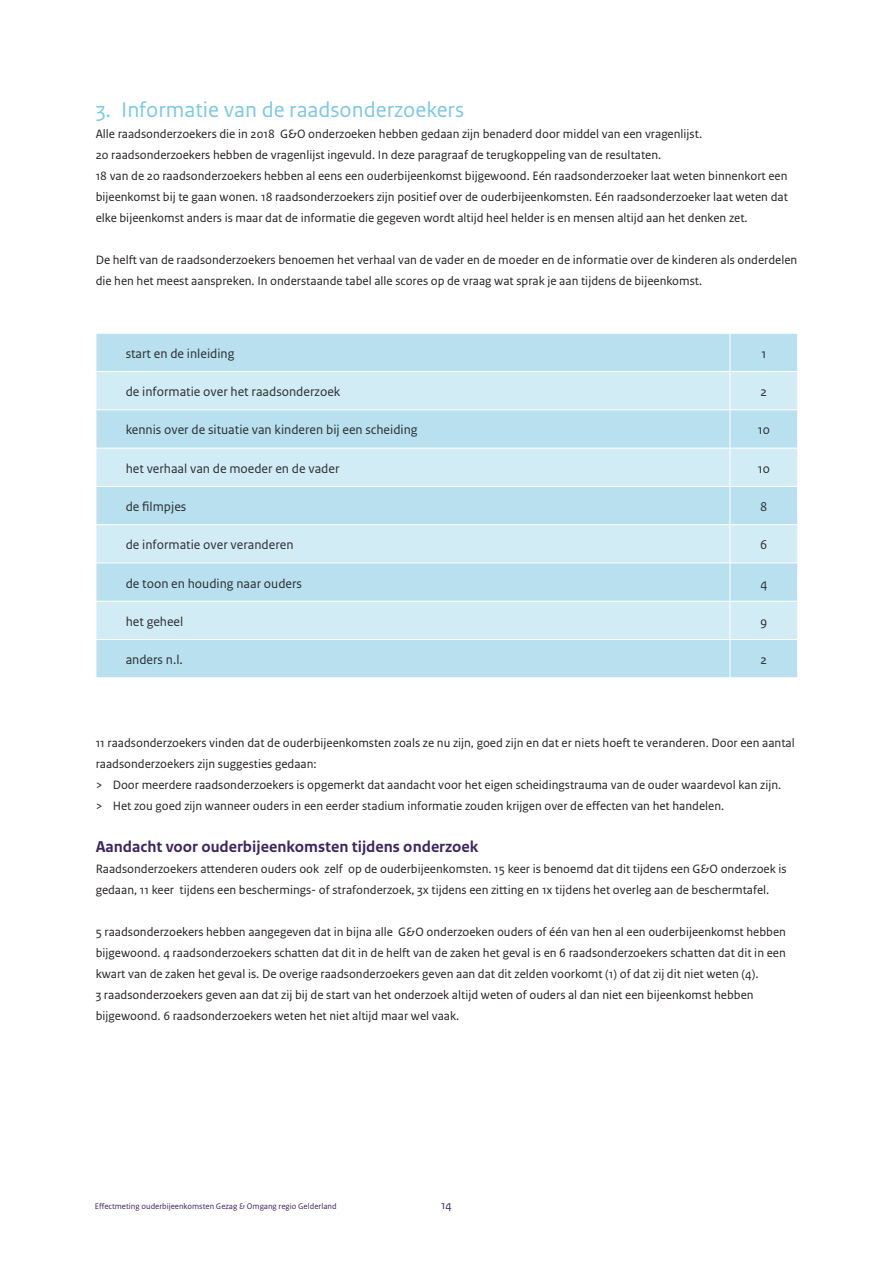
<style>
.page{position:relative;width:893px;height:1263px;background:#fff}
.page>*{position:absolute;margin:0;border:0;box-sizing:border-box;transform-origin:0 0}
.t1{font:22.5px "Rijksoverheid Sans Text";color:#7dc8e4}
.t2{font:700 16.5px "Rijksoverheid Sans Text";color:#3d2463}
.t3{font:13.5px "Rijksoverheid Sans Text";color:#292d2f}
.t4{font:12.75px/21px "Rijksoverheid Sans Text";color:#231f20}
.t5{font:12px "Rijksoverheid Sans Text";color:#3d2463}
.t6{font:8.55px "Rijksoverheid Sans Text";color:#3d2463}
</style>
<div class="page">
<div style="left:97px;top:334px;width:700px;height:343px;background:#b8e0ef"></div>
<svg style="left:97px;top:372px;width:700px;height:267px;background:#c7e7f2"></svg>
<hr style="left:730px;top:334px;width:1px;height:37px;background:#fff">
<hr style="left:96px;top:371px;width:634px;height:1px;background:#fff">
<hr style="left:730px;top:371px;width:68px;height:1px;background:#fff">
<hr style="left:730px;top:372px;width:1px;height:38px;background:#fff">
<hr style="left:96px;top:410px;width:634px;height:1px;background:#fff">
<hr style="left:730px;top:410px;width:68px;height:1px;background:#fff">
<hr style="left:730px;top:410px;width:1px;height:38px;background:#fff">
<hr style="left:96px;top:448px;width:634px;height:1px;background:#fff">
<hr style="left:730px;top:448px;width:68px;height:1px;background:#fff">
<hr style="left:730px;top:448px;width:1px;height:38px;background:#fff">
<hr style="left:96px;top:486px;width:634px;height:1px;background:#fff">
<hr style="left:730px;top:486px;width:68px;height:1px;background:#fff">
<hr style="left:730px;top:487px;width:1px;height:37px;background:#fff">
<hr style="left:96px;top:524px;width:634px;height:1px;background:#fff">
<hr style="left:730px;top:524px;width:68px;height:1px;background:#fff">
<hr style="left:730px;top:525px;width:1px;height:38px;background:#fff">
<hr style="left:96px;top:563px;width:634px;height:1px;background:#fff">
<hr style="left:730px;top:563px;width:68px;height:1px;background:#fff">
<hr style="left:730px;top:563px;width:1px;height:38px;background:#fff">
<hr style="left:96px;top:601px;width:634px;height:1px;background:#fff">
<hr style="left:730px;top:601px;width:68px;height:1px;background:#fff">
<hr style="left:730px;top:601px;width:1px;height:38px;background:#fff">
<hr style="left:96px;top:639px;width:634px;height:1px;background:#fff">
<hr style="left:730px;top:639px;width:68px;height:1px;background:#fff">
<hr style="left:730px;top:640px;width:1px;height:37px;background:#fff">
<h1 class="t1" style="left:96px;top:97px;width:370px">3. Informatie van de raadsonderzoekers</h1>
<p class="t4" style="left:96px;top:124px;width:694px">Alle raadsonderzoekers die in 2018 G&amp;O onderzoeken hebben gedaan zijn benaderd door middel van een vragenlijst.<br>20 raadsonderzoekers hebben de vragenlijst ingevuld. In deze paragraaf de terugkoppeling van de resultaten.<br>18 van de 20 raadsonderzoekers hebben al eens een ouderbijeenkomst bijgewoond. Eén raadsonderzoeker laat weten binnenkort een bijeenkomst bij te gaan wonen. 18 raadsonderzoekers zijn positief over de ouderbijeenkomsten. Eén raadsonderzoeker laat weten dat elke bijeenkomst anders is maar dat de informatie die gegeven wordt altijd heel helder is en mensen altijd aan het denken zet.</p>
<p class="t4" style="left:96px;top:250px;width:703px">De helft van de raadsonderzoekers benoemen het verhaal van de vader en de moeder en de informatie over de kinderen als onderdelen die hen het meest aanspreken. In onderstaande tabel alle scores op de vraag wat sprak je aan tijdens de bijeenkomst.</p>
<p class="t3" style="left:126px;top:346px;width:110px">start en de inleiding</p>
<p class="t3" style="left:761px;top:346px;width:6px">1</p>
<p class="t3" style="left:126px;top:384px;width:216px">de informatie over het raadsonderzoek</p>
<p class="t3" style="left:761px;top:384px;width:8px">2</p>
<p class="t3" style="left:126px;top:422px;width:293px">kennis over de situatie van kinderen bij een scheiding</p>
<p class="t3" style="left:758px;top:422px;width:14px">10</p>
<p class="t3" style="left:126px;top:461px;width:215px">het verhaal van de moeder en de vader</p>
<p class="t3" style="left:758px;top:461px;width:14px">10</p>
<p class="t3" style="left:126px;top:499px;width:62px">de filmpjes</p>
<p class="t3" style="left:760px;top:499px;width:9px">8</p>
<p class="t3" style="left:126px;top:537px;width:169px">de informatie over veranderen</p>
<p class="t3" style="left:760px;top:537px;width:9px">6</p>
<p class="t3" style="left:126px;top:575px;width:178px">de toon en houding naar ouders</p>
<p class="t3" style="left:760px;top:575px;width:9px">4</p>
<p class="t3" style="left:126px;top:614px;width:59px">het geheel</p>
<p class="t3" style="left:760px;top:614px;width:9px">9</p>
<p class="t3" style="left:126px;top:652px;width:59px">anders n.l.</p>
<p class="t3" style="left:761px;top:652px;width:8px">2</p>
<p class="t4" style="left:96px;top:733px;width:701px">11 raadsonderzoekers vinden dat de ouderbijeenkomsten zoals ze nu zijn, goed zijn en dat er niets hoeft te veranderen. Door een aantal raadsonderzoekers zijn suggesties gedaan:<br>&gt; Door meerdere raadsonderzoekers is opgemerkt dat aandacht voor het eigen scheidingstrauma van de ouder waardevol kan zijn.<br>&gt; Het zou goed zijn wanneer ouders in een eerder stadium informatie zouden krijgen over de effecten van het handelen.</p>
<p class="t2" style="left:96px;top:837px;width:384px">Aandacht voor ouderbijeenkomsten tijdens onderzoek</p>
<p class="t4" style="left:96px;top:859px;width:692px">Raadsonderzoekers attenderen ouders ook zelf op de ouderbijeenkomsten. 15 keer is benoemd dat dit tijdens een G&amp;O onderzoek is gedaan, 11 keer tijdens een beschermings- of strafonderzoek, 3x tijdens een zitting en 1x tijdens het overleg aan de beschermtafel.</p>
<p class="t4" style="left:96px;top:922px;width:692px">5 raadsonderzoekers hebben aangegeven dat in bijna alle G&amp;O onderzoeken ouders of één van hen al een ouderbijeenkomst hebben bijgewoond. 4 raadsonderzoekers schatten dat dit in de helft van de zaken het geval is en 6 raadsonderzoekers schatten dat dit in een kwart van de zaken het geval is. De overige raadsonderzoekers geven aan dat dit zelden voorkomt (1) of dat zij dit niet weten (4).<br>3 raadsonderzoekers geven aan dat zij bij de start van het onderzoek altijd weten of ouders al dan niet een bijeenkomst hebben bijgewoond. 6 raadsonderzoekers weten het niet altijd maar wel vaak.</p>
<p class="t6" style="left:95px;top:1201px;width:243px">Effectmeting ouderbijeenkomsten Gezag &amp; Omgang regio Gelderland</p>
<p class="t5" style="left:441px;top:1198px;width:12px">14</p>
</div>
